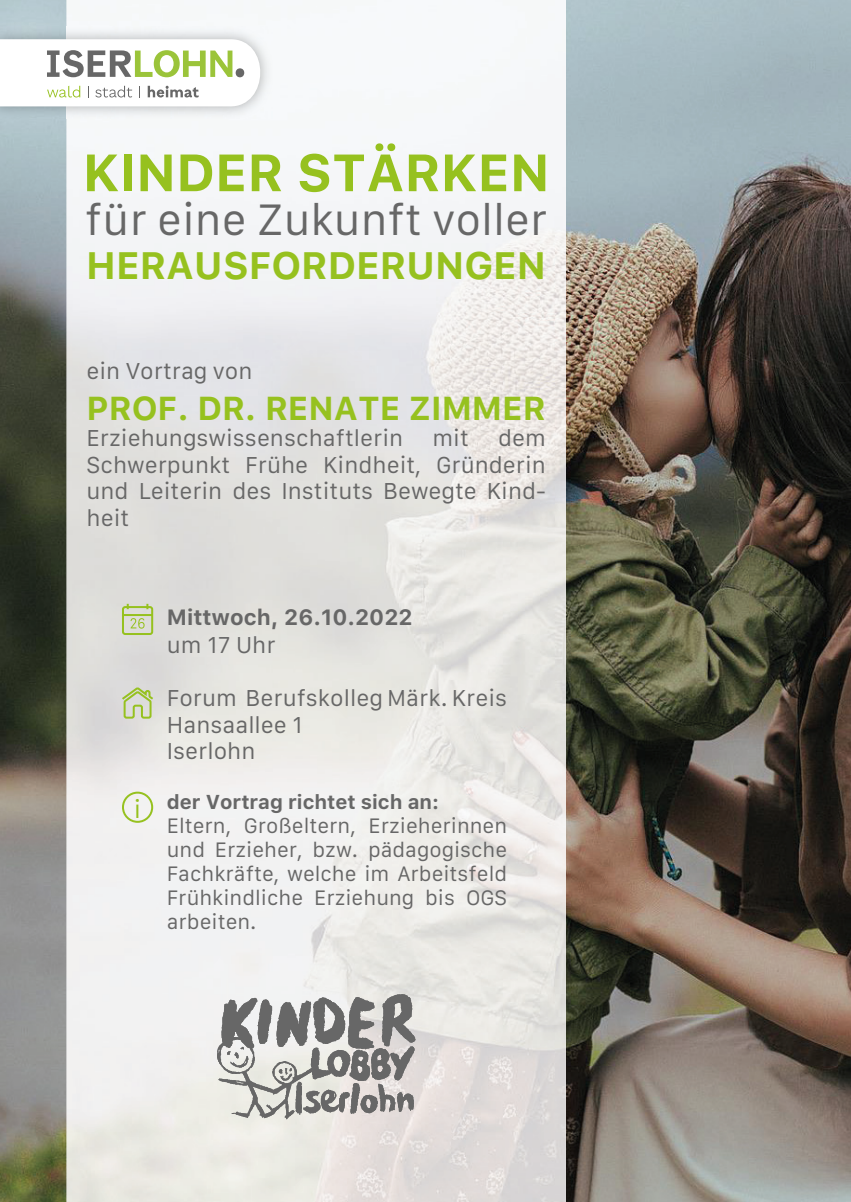
<style>
.page{position:relative;width:851px;height:1202px;background:#fff}
.page>*{position:absolute;margin:0;border:0;box-sizing:border-box;transform-origin:0 0}
.t1{font:700 52px "Galvji";color:#96c11f}
.t2{font:42px "Galvji";color:#676767}
.t3{font:700 38px "Galvji";color:#96c11f}
.t4{font:700 33px "Galvji";color:#96c11f}
.t5{font:24px "Galvji";color:#96c11f}
.t6{font:22px/26.4px "Galvji";color:#676767}
.t7{font:700 22px "Galvji";color:#676767}
.t8{font:20px/24px "Galvji";color:#676767;text-align:justify}
.t9{font:700 20px "Galvji";color:#676767}
</style>
<div class="page">
<img style="left:0;top:0;width:850px;height:1202px">
<img style="left:67px;top:0;width:499px;height:1202px">
<svg style="left:120px;top:685px;width:35px;height:35px"></svg>
<div style="left:122px;top:606px;width:31px;height:29px;border:2px solid #96c11f;border-radius:2px"></div>
<hr style="left:123px;top:614px;width:29px;height:2px;background:#96c11f">
<svg style="left:130px;top:618px;width:14px;height:11px"></svg>
<div style="left:122px;top:792px;width:31px;height:31px;border:2px solid #96c11f;border-radius:50%"></div>
<svg style="left:217px;top:994px;width:198px;height:125px;background:#b2b1ae"></svg>
<img style="left:0;top:27px;width:273px;height:92px">
<svg style="left:0;top:38px;width:265px;height:70px"></svg>
<div style="left:236px;top:68px;width:8px;height:9px;background:#676767;border-radius:50%"></div>
<h1 class="t1" style="left:83px;top:142px;width:468px">KINDER STÄRKEN</h1>
<h2 class="t2" style="left:85px;top:196px;width:464px">für eine Zukunft voller</h2>
<h3 class="t3" style="left:86px;top:243px;width:461px">HERAUSFORDERUNGEN</h3>
<p class="t6" style="left:86px;top:359px;width:167px">ein Vortrag von</p>
<h3 class="t4" style="left:86px;top:389px;width:460px">PROF. DR. RENATE ZIMMER</h3>
<p class="t6" style="left:86px;top:426px;width:318px">Erziehungswissenschaftlerin</p>
<p class="t6" style="left:432px;top:426px;width:38px">mit</p>
<p class="t6" style="left:86px;top:426px;width:461px;text-align:justify;text-indent:411px">dem Schwerpunkt Frühe Kindheit, Gründerin und Leiterin des Instituts Bewegte Kind&shy;heit</p>
<p class="t5" style="left:134px;top:795px;width:9px">i</p>
<p class="t7" style="left:167px;top:604px;width:247px">Mittwoch, 26.10.2022</p>
<p class="t6" style="left:167px;top:633px;width:110px">um 17 Uhr</p>
<p class="t6" style="left:167px;top:686px;width:342px">Forum Berufskolleg Märk. Kreis<br>Hansaallee 1<br>Iserlohn</p>
<p class="t9" style="left:167px;top:790px;width:273px">der Vortrag richtet sich an:</p>
<p class="t8" style="left:167px;top:815px;width:342px">Eltern, Großeltern, Erzieherinnen und Erzieher, bzw. pädagogische Fachkräfte, welche im Arbeitsfeld Frühkindliche Erziehung bis OGS arbeiten.</p>
</div>
